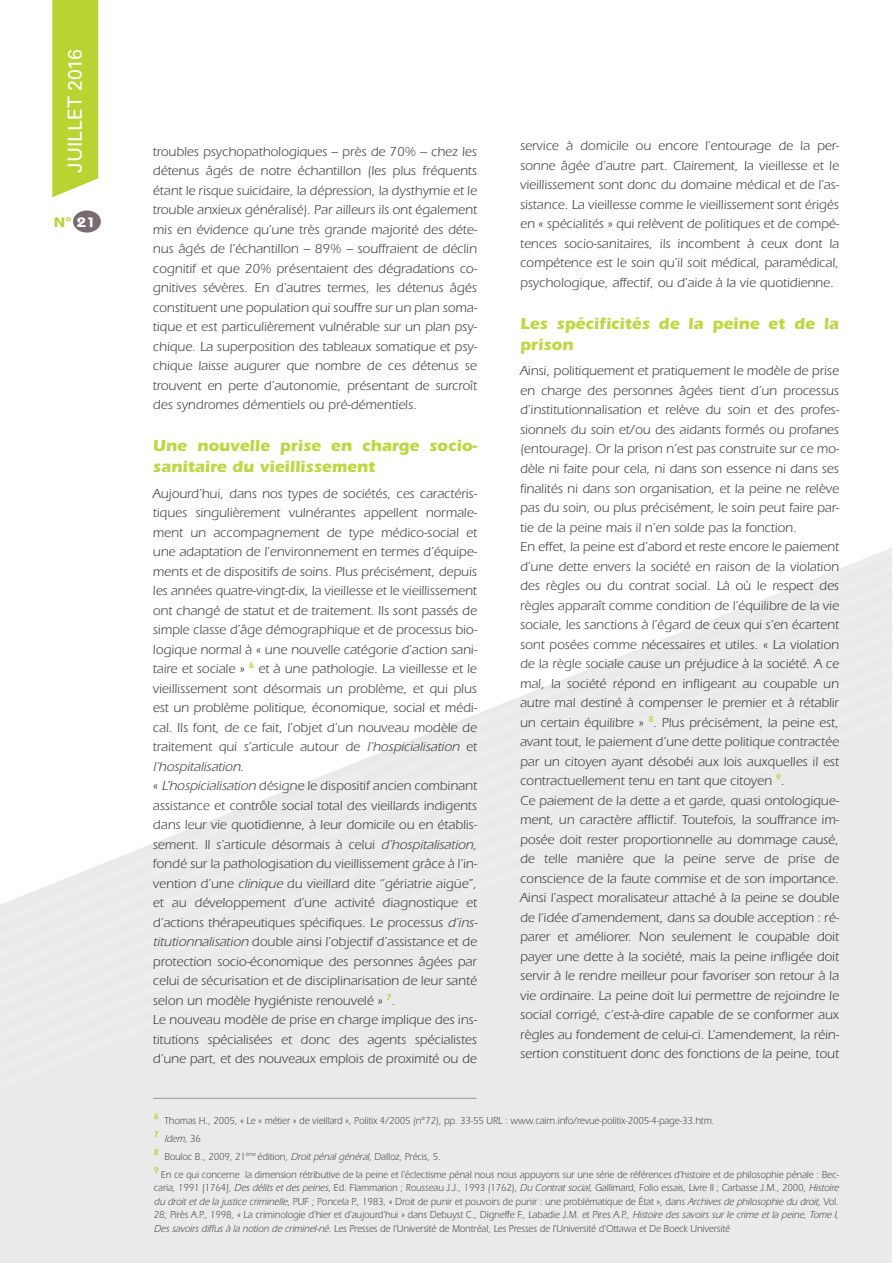
<style>
.page{position:relative;width:893px;height:1263px;background:#fff}
.page>*{position:absolute;margin:0;border:0;box-sizing:border-box;transform-origin:0 0}
.t1{font:19.5px "Univers";color:#fff}
.t2{font:700 16.5px/21px "Itc Eras";color:#bdd745}
.t3{font:600 13.65px "Bauhaus";color:#b8d432;scale:1.26 1}
.t4{font:13.5px/19.5px "Itc Eras";color:#3e3e3f;text-align:justify}
.t5{font:10.5px/13.5px "Itc Eras";color:#494a4b;scale:.9 1}
.t6{font:italic 10.5px "Itc Eras";color:#494a4b;scale:.9 1}
.t7{font:600 8.7px "Itc Eras";color:#b8d432;scale:.9 1}
.s1{color:#fff}
.s2{font-style:italic}
.s3{font-style:normal}
</style>
<div class="page">
<div style="left:0;top:1111px;width:892px;height:152px;background:#ebeaeb"></div>
<svg style="left:655px;top:629px;width:167px;height:14px;fill:#edeced"></svg>
<svg style="left:0;top:643px;width:892px;height:468px;fill:#ebeaeb"></svg>
<svg style="left:822px;top:548px;width:70px;height:184px"></svg>
<svg style="left:52px;top:0;width:46px;height:197px"></svg>
<div style="left:73px;top:210px;width:28px;height:23px;background:#786b71;border-radius:50%"></div>
<hr style="left:153px;top:1098px;width:323px;height:1px;background:#939598">
<p class="t1" style="left:63px;top:173px;width:126px;rotate:-90deg">JUILLET 2016</p>
<p class="t3" style="left:54px;top:214px;width:35px">N° <span class="s1">21</span></p>
<p class="t4" style="left:153px;top:142px;width:326px">troubles psychopathologiques – près de 70% – chez les détenus âgés de notre échantillon (les plus fréquents étant le risque suicidaire, la dépression, la dysthymie et le trouble anxieux généralisé). Par ailleurs ils ont également mis en évidence qu’une très grande majorité des déte&shy;nus âgés de l’échantillon – 89% – souffraient de déclin cognitif et que 20% présentaient des dégradations co&shy;gnitives sévères. En d’autres termes, les détenus âgés constituent une population qui souffre sur un plan soma&shy;tique et est particulièrement vulnérable sur un plan psy&shy;chique. La superposition des tableaux somatique et psy&shy;chique laisse augurer que nombre de ces détenus se trouvent en perte d’autonomie, présentant de surcroît des syndromes démentiels ou pré-démentiels.</p>
<p class="t2" style="left:153px;top:435px;width:326px">Une nouvelle prise en charge socio&shy;sanitaire du vieillissement</p>
<p class="t4" style="left:153px;top:484px;width:326px">Aujourd’hui, dans nos types de sociétés, ces caractéris&shy;tiques singulièrement vulnérantes appellent normale&shy;ment un accompagnement de type médico-social et une adaptation de l’environnement en termes d’équipe&shy;ments et de dispositifs de soins. Plus précisément, depuis les années quatre-vingt-dix, la vieillesse et le vieillissement ont changé de statut et de traitement. Ils sont passés de simple classe d’âge démographique et de processus bio&shy;logique normal à « une nouvelle catégorie d’action sani&shy;taire et sociale » <sup>6</sup> et à une pathologie. La vieillesse et le vieillissement sont désormais un problème, et qui plus est un problème politique, économique, social et médi&shy;cal. Ils font, de ce fait, l’objet d’un nouveau modèle de traitement qui s’articule autour de <span class="s2">l’hospicialisation</span> et <span class="s2">l’hospitalisation</span>.</p>
<p class="t4" style="left:153px;top:776px;width:328px;text-align:left">« <span class="s2">L’hospicialisation</span> désigne le dispositif ancien combinant assistance et contrôle social total des vieillards indigents dans leur vie quotidienne, à leur domicile ou en établis&shy;sement. Il s’articule désormais à celui <span class="s2">d’hospitalisation, </span>fondé sur la pathologisation du vieillissement grâce à l’in&shy;vention d’une <span class="s2">clinique</span> du vieillard dite ‘’gériatrie aigüe’’, et au développement d’une activité diagnostique et d’actions thérapeutiques spécifiques. Le processus <span class="s2">d’ins&shy;titutionnalisation</span> double ainsi l’objectif d’assistance et de protection socio-économique des personnes âgées par celui de sécurisation et de disciplinarisation de leur santé selon un modèle hygiéniste renouvelé » <sup>7</sup>.</p>
<p class="t4" style="left:153px;top:1010px;width:326px">Le nouveau modèle de prise en charge implique des ins&shy;titutions spécialisées et donc des agents spécialistes d’une part, et des nouveaux emplois de proximité ou de</p>
<p class="t4" style="left:520px;top:136px;width:321px">service à domicile ou encore l’entourage de la per&shy;sonne âgée d’autre part. Clairement, la vieillesse et le vieillissement sont donc du domaine médical et de l’as&shy;sistance. La vieillesse comme le vieillissement sont érigés en « spécialités » qui relèvent de politiques et de compé&shy;tences socio-sanitaires, ils incombent à ceux dont la compétence est le soin qu’il soit médical, paramédical, psychologique, affectif, ou d’aide à la vie quotidienne.</p>
<p class="t2" style="left:520px;top:313px;width:320px">Les spécificités de la peine et de la prison</p>
<p class="t4" style="left:520px;top:361px;width:321px">Ainsi, politiquement et pratiquement le modèle de prise en charge des personnes âgées tient d’un processus d’institutionnalisation et relève du soin et des profes&shy;sionnels du soin et/ou des aidants formés ou profanes (entourage). Or la prison n’est pas construite sur ce mo&shy;dèle ni faite pour cela, ni dans son essence ni dans ses finalités ni dans son organisation, et la peine ne relève pas du soin, ou plus précisément, le soin peut faire par&shy;tie de la peine mais il n’en solde pas la fonction.</p>
<p class="t4" style="left:520px;top:537px;width:320px">En effet, la peine est d’abord et reste encore le paiement d’une dette envers la société en raison de la violation des règles ou du contrat social. Là où le respect des règles apparaît comme condition de l’équilibre de la vie sociale, les sanctions à l’égard de ceux qui s’en écartent sont posées comme nécessaires et utiles. « La violation de la règle sociale cause un préjudice à la société. A ce mal, la société répond en infligeant au coupable un autre mal destiné à compenser le premier et à rétablir un certain équilibre » <sup>8</sup>. Plus précisément, la peine est, avant tout, le paiement d’une dette politique contractée par un citoyen ayant désobéi aux lois auxquelles il est contractuellement tenu en tant que citoyen <sup>9</sup>.</p>
<p class="t4" style="left:520px;top:790px;width:321px">Ce paiement de la dette a et garde, quasi ontologique&shy;ment, un caractère afflictif. Toutefois, la souffrance im&shy;posée doit rester proportionnelle au dommage causé, de telle manière que la peine serve de prise de conscience de la faute commise et de son importance.<br>Ainsi l’aspect moralisateur attaché à la peine se double de l’idée d’amendement, dans sa double acception : ré&shy;parer et améliorer. Non seulement le coupable doit payer une dette à la société, mais la peine infligée doit servir à le rendre meilleur pour favoriser son retour à la vie ordinaire. La peine doit lui permettre de rejoindre le social corrigé, c’est-à-dire capable de se conformer aux règles au fondement de celui-ci. L’amendement, la réin&shy;sertion constituent donc des fonctions de la peine, tout</p>
<p class="t7" style="left:154px;top:1111px;width:7px">6</p>
<p class="t5" style="left:164px;top:1114px;width:613px">Thomas H., 2005, « Le « métier » de vieillard », Politix 4/2005 (n°72), pp. 33-55 URL : www.cairn.info/revue-politix-2005-4-page-33.htm.</p>
<p class="t7" style="left:154px;top:1129px;width:7px">7</p>
<p class="t6" style="left:164px;top:1133px;width:42px">Idem, <span class="s3">3 6</span></p>
<p class="t7" style="left:154px;top:1147px;width:7px">8</p>
<p class="t5" style="left:164px;top:1150px;width:309px">Bouloc B., 2009, 21<sup>ème</sup> édition<span class="s2">, Droit pénal général</span>, Dalloz, Précis, 5.</p>
<p class="t7" style="left:154px;top:1165px;width:7px">9</p>
<p class="t5" style="left:154px;top:1167px;width:765px;text-indent:7px">En ce qui concerne la dimension rétributive de la peine et l’éclectisme pénal nous nous appuyons sur une série de références d’histoire et de philosophie pénale : Bec&shy;caria, 1991 [1764], <span class="s2">Desdélitsetdespeines,</span>Ed. Flammarion ; Rousseau J.J., 1993 (1762), <span class="s2">Du Contratsocial,</span>Gallimard, Folio essais, Livre II ; Carbasse J.M., 2000, <span class="s2">Histoire du droit et de la justice criminelle</span>, PUF ; Poncela P., 1983, « Droit de punir et pouvoirs de punir : une problématique de État », dans <span class="s2">Archives de philosophie du droit,</span> Vol.<br>28; Pirès A.P., 1998, « La criminologie d’hier et d’aujourd’hui » dans Debuyst C., Digneffe F., Labadie J.M. et Pires A.P., <span class="s2">Histoire des savoirs sur le crime et la peine, Tome I, Des savoirs diffus à la notion de criminel-né.</span> Les Presses de l’Université de Montréal, Les Presses de l’Université d’Ottawa et De Boeck Université</p>
</div>
